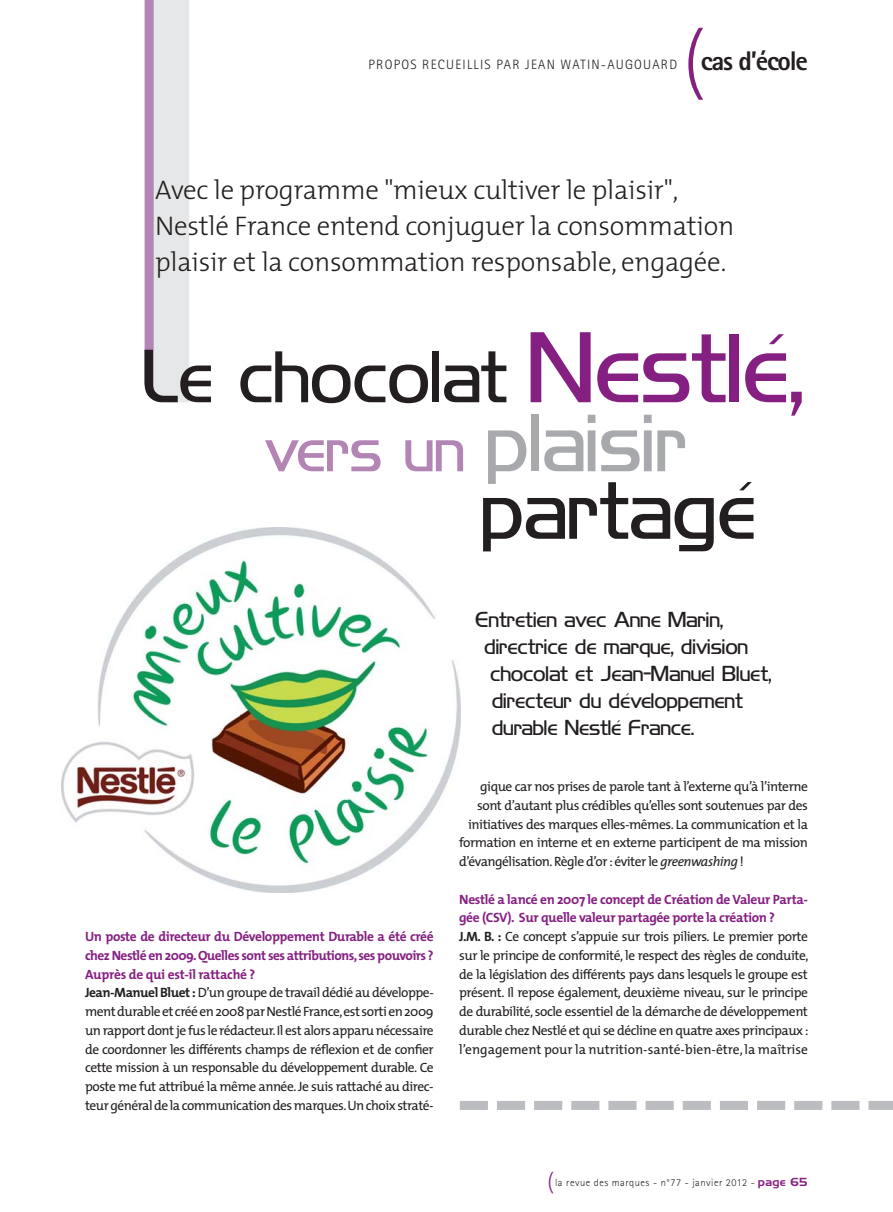
<style>
.page{position:relative;width:893px;height:1212px;background:#fff}
.page>*{position:absolute;margin:0;border:0;box-sizing:border-box;transform-origin:0 0}
.t1{font:75px/67.5px "Hancock Park Light Laser";color:#a7a9ac}
.t2{font:300 75px "The Mix";color:#851f82}
.t3{font:67.5px "Hancock Park Light Laser";color:#231f20}
.t4{font:300 27px/36px "The Mix";letter-spacing:-.01em;color:#231f20}
.t5{font:19.5px "Hancock Park Light Laser";color:#231f20}
.t6{font:13.5px/18.8px "The Mix";letter-spacing:-.035em;color:#231f20}
.t7{font:300 13.5px "Rotis Sans Serif";letter-spacing:.09em;color:#231f20}
.t8{font:300 10.5px "Rotis Sans Serif";letter-spacing:.05em;color:#231f20}
.s1{font-weight:800;font-size:27px}
.s2{font-size:90px;color:#851f82}
.s3{font-size:57px;color:#b385b5}
.s4{color:#231f20}
.s5{font-weight:700;color:#851f82}
.s6{font-weight:700}
.s7{font-style:italic}
.s8{font-family:"The Mix";font-size:22.5px;color:#851f82}
.s9{font-family:"Hancock Park Laser";font-weight:400;color:#851f82}
</style>
<div class="page">
<svg style="left:145px;top:0;width:44px;height:402px;background:#dacfdb"></svg>
<img style="left:61px;top:527px;width:399px;height:366px">
<svg style="left:460px;top:1101px;width:433px;height:9px"></svg>
<h1 class="t2" style="left:682px;top:31px;width:24px">(</h1>
<p class="t7" style="left:369px;top:60px;width:441px">PROPOS RECUEILLIS PAR JEAN WATIN-AUGOUARD <span class="s1">cas d’école</span></p>
<h3 class="t4" style="left:155px;top:175px;width:581px">Avec le programme "mieux cultiver le plaisir",<br>Nestlé France entend conjuguer la consommation plaisir et la consommation responsable, engagée.</h3>
<h2 class="t3" style="left:145px;top:351px;width:662px">Le chocolat <span class="s2">Nestlé,</span></h2>
<h1 class="t1" style="left:483px;top:416px;width:276px;text-indent:-218px"><span class="s3">vers un</span> plaisir <span class="s4">partagé</span></h1>
<p class="t6" style="left:85px;top:928px;width:350px"><span class="s5">Un poste de directeur du Développement Durable a été créé chez Nestlé en 2009. Quelles sont ses attributions, ses pouvoirs ?<br>Auprès de qui est-il rattaché ?<br></span><span class="s6">Jean-Manuel Bluet :</span> D’un groupe de travail dédié au développe&shy;ment durable et créé en 2008 par Nestlé France,est sorti en 2009 un rapport dont je fus le rédacteur. Il est alors apparu nécessaire de coordonner les différents champs de réflexion et de confier cette mission à un responsable du développement durable. Ce poste me fut attribué la même année. Je suis rattaché au direc&shy;teur général de la communication des marques. Un choix straté-</p>
<h3 class="t5" style="left:476px;top:612px;width:249px">Entretien avec Anne Marin,</h3>
<h3 class="t5" style="left:485px;top:639px;width:265px">directrice de marque, division</h3>
<h3 class="t5" style="left:491px;top:666px;width:282px">chocolat et Jean-Manuel Bluet,</h3>
<h3 class="t5" style="left:492px;top:693px;width:252px">directeur du développement</h3>
<h3 class="t5" style="left:492px;top:720px;width:204px">durable Nestlé France.</h3>
<p class="t6" style="left:480px;top:778px;width:329px">gique car nos prises de parole tant à l’externe qu’à l’interne</p>
<p class="t6" style="left:477px;top:797px;width:332px">sont d’autant plus crédibles qu’elles sont soutenues par des</p>
<p class="t6" style="left:468px;top:816px;width:341px">initiatives des marques elles-mêmes. La communication et la</p>
<p class="t6" style="left:459px;top:834px;width:350px">formation en interne et en externe participent de ma mission</p>
<p class="t6" style="left:459px;top:853px;width:286px">d’évangélisation. Règle d’or : éviter le <span class="s7">greenwashing</span> !</p>
<p class="t6" style="left:459px;top:891px;width:351px"><span class="s5">Nestlé a lancé en 2007 le concept de Création de Valeur Parta&shy;gée (CSV). Sur quelle valeur partagée porte la création ?<br></span><span class="s6">J.M. B. :</span> Ce concept s’appuie sur trois piliers. Le premier porte sur le principe de conformité, le respect des règles de conduite, de la législation des différents pays dans lesquels le groupe est présent. Il repose également, deuxième niveau, sur le principe de durabilité, socle essentiel de la démarche de développement durable chez Nestlé et qui se décline en quatre axes principaux : l’engagement pour la nutrition-santé-bien-être, la maîtrise</p>
<p class="t8" style="left:547px;top:1179px;width:262px"><span class="s8">(</span>la revue des marques - n°77 - janvier 2012 - <span class="s9">page 65</span></p>
</div>
